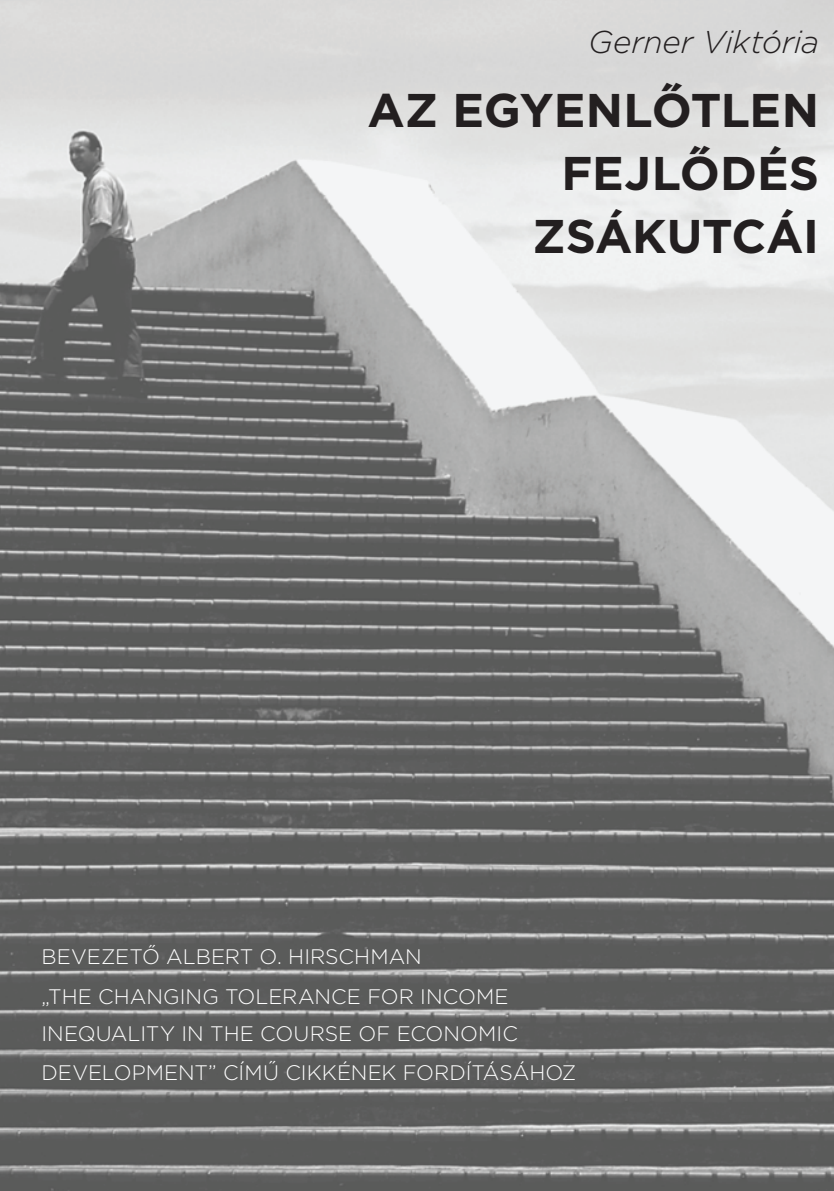
<style>
.page{position:relative;width:834px;height:1191px;background:#fff}
.page>*{position:absolute;margin:0;border:0;box-sizing:border-box;transform-origin:0 0}
.t1{font:700 47.25px/63px "Gotham";letter-spacing:-.005em;color:#231f20;text-align:right}
.t2{font:italic 300 31.5px "Gotham";letter-spacing:-.01em;color:#231f20}
.t3{font:300 21px/37.6px "Gotham";color:#fff}
</style>
<div class="page">
<img style="left:0;top:0;width:833px;height:1191px">
<h2 class="t2" style="left:588px;top:25px;width:232px">Gerner Viktória</h2>
<h1 class="t1" style="left:367px;top:77px;width:453px">AZ EGYENLŐTLEN<br>FEJLŐDÉS<br>ZSÁKUTCÁI</h1>
<p class="t3" style="left:41px;top:936px;width:382px;line-height:40.2px">BEVEZETŐ ALB ERT O. HIRSCH MAN „TH E CHA</p>
<p class="t3" style="left:41px;top:977px;width:536px;text-indent:105px">NGING TOLERANCE FOR I NCOME<br>I NEQUALITY IN TH E COURSE OF ECONOMIC<br>DEVELOPMENT” CÍMŰ CIKKÉNEK FORD ÍTÁSÁHOZ</p>
</div>
